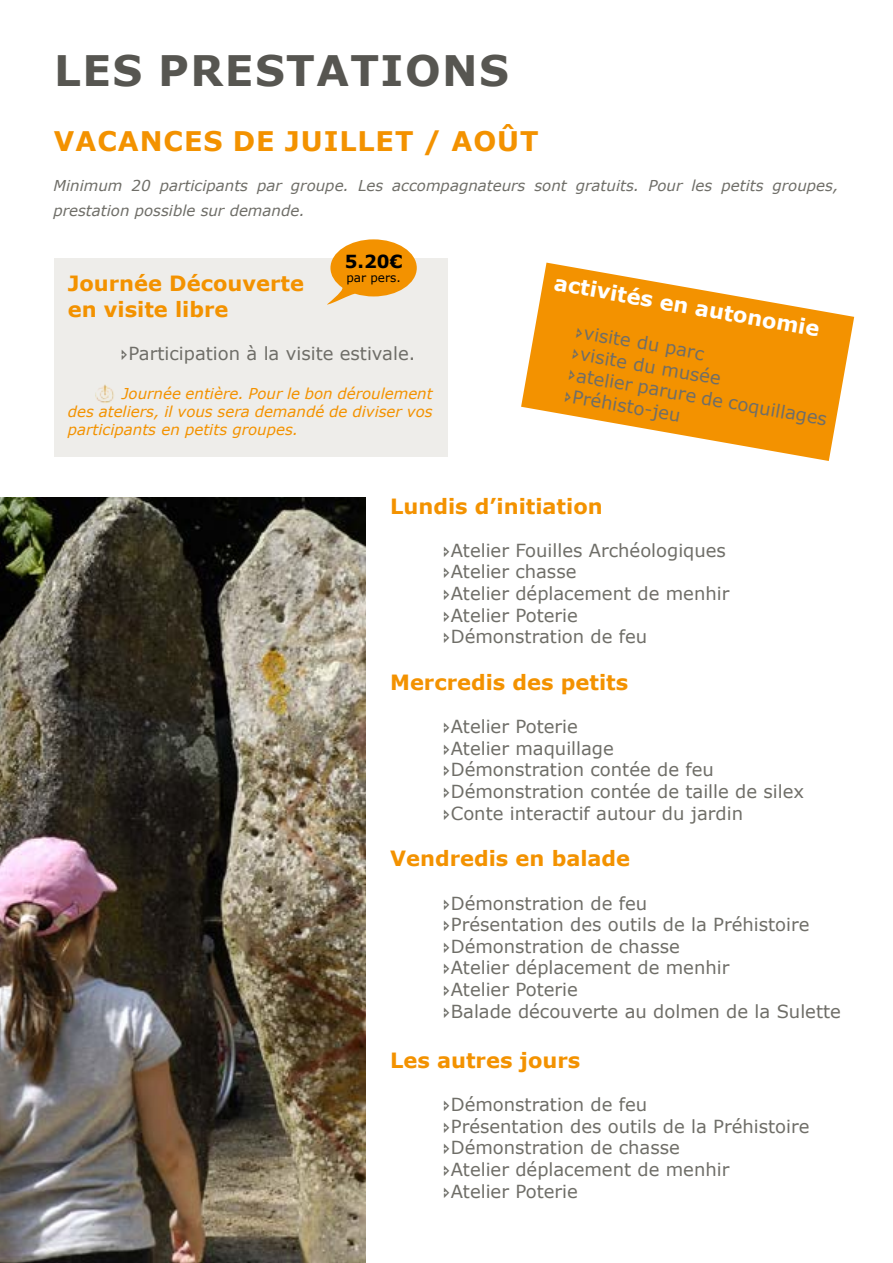
<style>
.page{position:relative;width:893px;height:1263px;background:#fff}
.page>*{position:absolute;margin:0;border:0;box-sizing:border-box;transform-origin:0 0}
.t1{font:700 42px "Verdana";letter-spacing:.035em;color:#575651}
.t2{font:700 27px "Verdana";letter-spacing:.035em;color:#f39200}
.t3{font:700 21px/25.2px "Verdana";color:#f39200}
.t4{font:700 21px "Verdana";color:#fff}
.t5{font:18px/21.6px "Verdana";color:#6f6e68}
.t6{font:700 18px "Verdana";color:#000}
.t7{font:italic 15px/25.2px "Verdana";color:#6f6e68}
.t8{font:italic 15px/18px "Verdana";color:#f39200;text-align:justify}
.t9{font:12px "Verdana";color:#000}
</style>
<div class="page">
<svg style="left:521px;top:263px;width:333px;height:198px;fill:#f39200"></svg>
<div style="left:54px;top:258px;width:393px;height:199px;background:#eeedea"></div>
<svg style="left:327px;top:239px;width:90px;height:66px"></svg>
<img style="left:0;top:497px;width:366px;height:766px">
<img style="left:95px;top:384px;width:19px;height:20px">
<svg style="left:523px;top:328px;width:18px;height:4px"></svg>
<svg style="left:576px;top:327px;width:7px;height:12px"></svg>
<svg style="left:521px;top:350px;width:16px;height:3px"></svg>
<svg style="left:572px;top:349px;width:7px;height:11px"></svg>
<svg style="left:521px;top:371px;width:12px;height:3px"></svg>
<svg style="left:569px;top:370px;width:7px;height:11px"></svg>
<svg style="left:521px;top:392px;width:8px;height:3px"></svg>
<svg style="left:565px;top:391px;width:7px;height:11px"></svg>
<h1 class="t1" style="left:54px;top:41px;width:456px">LES PRESTATIONS</h1>
<h2 class="t2" style="left:54px;top:122px;width:486px">VACANCES DE JUILLET / AOÛT</h2>
<p class="t7" style="left:53px;top:172px;width:786px">Minimum 20 participants par groupe. Les accompagnateurs sont gratuits. Pour les petits groupes, prestation possible sur demande.</p>
<p class="t6" style="left:345px;top:248px;width:59px">5.20€</p>
<p class="t9" style="left:346px;top:269px;width:56px">par pers.</p>
<p class="t3" style="left:68px;top:271px;width:238px">Journée Découverte en visite libre</p>
<p class="t5" style="left:129px;top:342px;width:288px">Participation à la visite estivale.</p>
<p class="t8" style="left:68px;top:385px;width:366px;text-indent:54px">Journée entière. Pour le bon déroulement des ateliers, il vous sera demandé de diviser vos participants en petits groupes.</p>
<p class="t4" style="left:557px;top:268px;width:270px;rotate:10deg">activités en autonomie</p>
<p class="t5" style="left:586px;top:322px;width:256px;rotate:10deg">visite du parc<br>visite du musée<br>atelier parure de coquillages<br>Préhisto-jeu</p>
<p class="t3" style="left:390px;top:493px;width:214px">Lundis d’initiation</p>
<p class="t5" style="left:451px;top:539px;width:280px">Atelier Fouilles Archéologiques<br>Atelier chasse<br>Atelier déplacement de menhir<br>Atelier Poterie<br>Démonstration de feu</p>
<p class="t3" style="left:390px;top:669px;width:240px">Mercredis des petits</p>
<p class="t5" style="left:451px;top:716px;width:355px">Atelier Poterie<br>Atelier maquillage<br>Démonstration contée de feu<br>Démonstration contée de taille de silex<br>Conte interactif autour du jardin</p>
<p class="t3" style="left:390px;top:846px;width:242px">Vendredis en balade</p>
<p class="t5" style="left:451px;top:892px;width:392px">Démonstration de feu<br>Présentation des outils de la Préhistoire<br>Démonstration de chasse<br>Atelier déplacement de menhir<br>Atelier Poterie<br>Balade découverte au dolmen de la Sulette</p>
<p class="t3" style="left:390px;top:1047px;width:192px">Les autres jours</p>
<p class="t5" style="left:451px;top:1094px;width:360px">Démonstration de feu<br>Présentation des outils de la Préhistoire<br>Démonstration de chasse<br>Atelier déplacement de menhir<br>Atelier Poterie</p>
</div>
